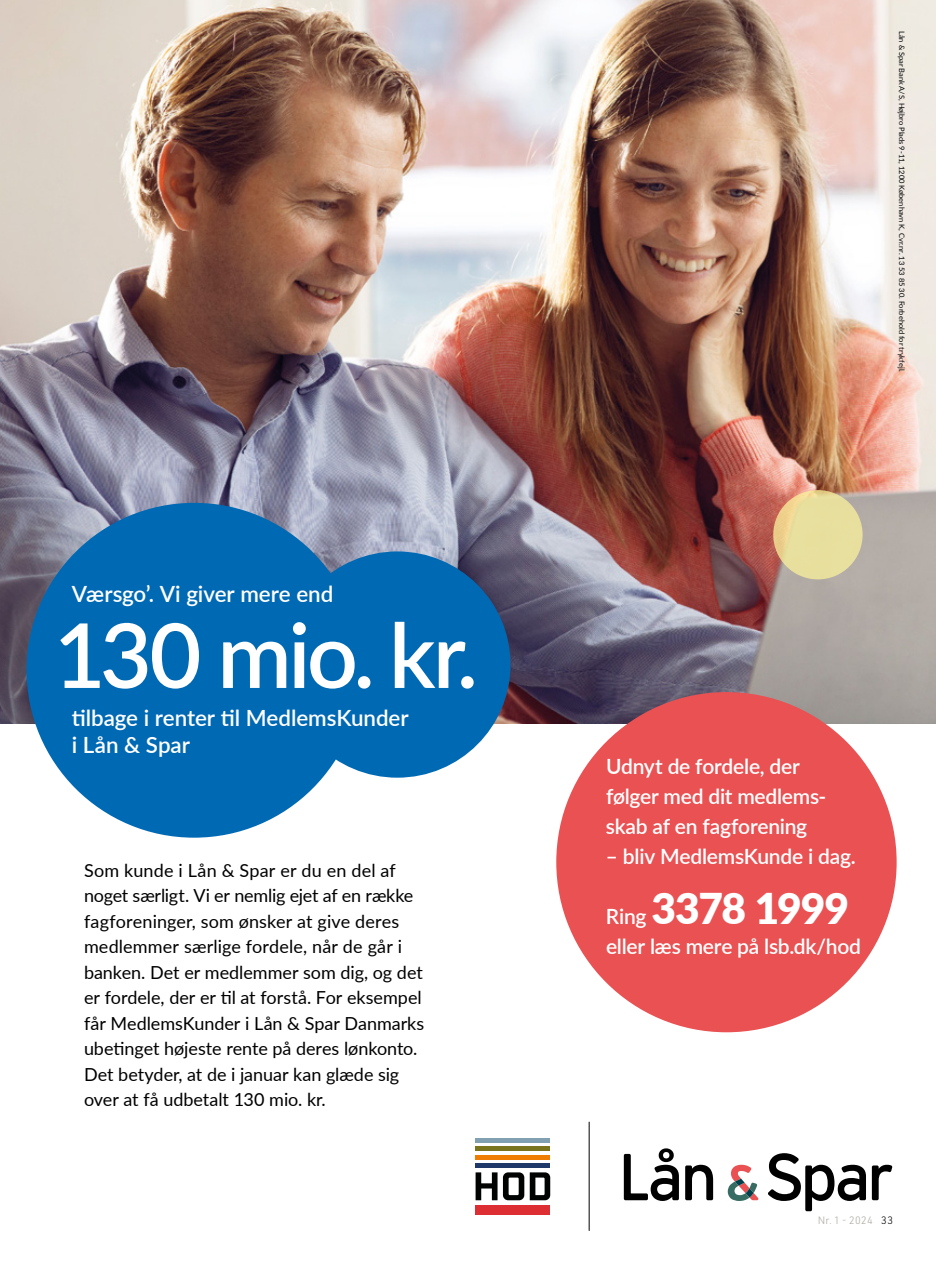
<style>
.page{position:relative;width:936px;height:1263px;background:#fff}
.page>*{position:absolute;margin:0;border:0;box-sizing:border-box;transform-origin:0 0}
.t1{font:600 89.4px "Lato";letter-spacing:-.035em;color:#fff}
.t2{font:900 42.45px "Lato";letter-spacing:-.03em;color:#fff}
.t3{font:600 22.35px/27.2px "Lato";color:#fff}
.t4{font:600 21px/30px "Lato";letter-spacing:-.01em;color:#fff}
.t5{font:18px/25.5px "Lato";color:#000}
.t6{font:300 10.5px "URWDIN";letter-spacing:.03em;color:#ada9a2}
.t7{font:7.5px "Lato";color:#000}
.s1{font-weight:600;font-size:21px}
.s2{color:#000}
</style>
<div class="page">
<img style="left:0;top:0;width:935px;height:724px">
<div style="left:284px;top:551px;width:226px;height:227px;background:#0069b4;border-radius:50%"></div>
<div style="left:27px;top:503px;width:334px;height:335px;background:#0069b4;border-radius:50%"></div>
<div style="left:556px;top:692px;width:340px;height:340px;background:#ea5153;border-radius:50%"></div>
<div style="left:773px;top:490px;width:89px;height:89px;background:linear-gradient(to right,#ebd391,#e7e4a3);border-radius:50%"></div>
<svg style="left:685px;top:1165px;width:28px;height:35px"></svg>
<svg style="left:768px;top:1153px;width:97px;height:58px"></svg>
<svg style="left:871px;top:1165px;width:21px;height:35px"></svg>
<svg style="left:623px;top:1148px;width:56px;height:53px"></svg>
<svg style="left:727px;top:1165px;width:31px;height:36px"></svg>
<hr style="left:588px;top:1122px;width:1px;height:108px;background:#000">
<div style="left:475px;top:1138px;width:75px;height:5px;background:#81a1b2"></div>
<div style="left:475px;top:1146px;width:75px;height:5px;background:#7b741e"></div>
<div style="left:475px;top:1154px;width:75px;height:5px;background:#ef7d04"></div>
<div style="left:475px;top:1163px;width:75px;height:5px;background:#1e3969"></div>
<div style="left:475px;top:1205px;width:75px;height:9px;background:#dd2e34"></div>
<svg style="left:475px;top:1172px;width:75px;height:28px"></svg>
<p class="t3" style="left:72px;top:579px;width:263px">Værsgo’. Vi giver mere end</p>
<h1 class="t1" style="left:54px;top:590px;width:425px">130 mio. kr.</h1>
<p class="t3" style="left:72px;top:704px;width:338px">tilbage i renter til MedlemsKunder i Lån &amp; Spar</p>
<p class="t5" style="left:84px;top:857px;width:342px">Som kunde i Lån &amp; Spar er du en del af noget særligt. Vi er nemlig ejet af en række fagforeninger, som ønsker at give deres medlemmer særlige fordele, når de går i banken. Det er medlemmer som dig, og det er fordele, der er til at forstå. For eksempel får MedlemsKunder i Lån &amp; Spar Danmarks ubetinget højeste rente på deres lønkonto.<br>Det betyder, at de i januar kan glæde sig over at få udbetalt 130 mio. kr.</p>
<p class="t7" style="left:907px;top:31px;width:343px;rotate:90deg">Lån &amp; Spar Bank A/S, Højbro Plads 9-11, 1200 København K, Cvr.nr. 13 53 85 30. Forbehold for trykfejl.</p>
<p class="t4" style="left:606px;top:751px;width:222px">Udnyt de fordele, der følger med dit medlems&shy;skab af en fagforening</p>
<p class="t4" style="left:606px;top:841px;width:251px">– bliv MedlemsKunde i dag.</p>
<h2 class="t2" style="left:606px;top:877px;width:245px"><span class="s1">Ring</span> 3378 1999</h2>
<p class="t4" style="left:606px;top:931px;width:256px">eller læs mere på lsb.dk/hod</p>
<p class="t6" style="left:817px;top:1213px;width:77px">Nr. 1 - 2024 <span class="s2">33</span></p>
</div>
